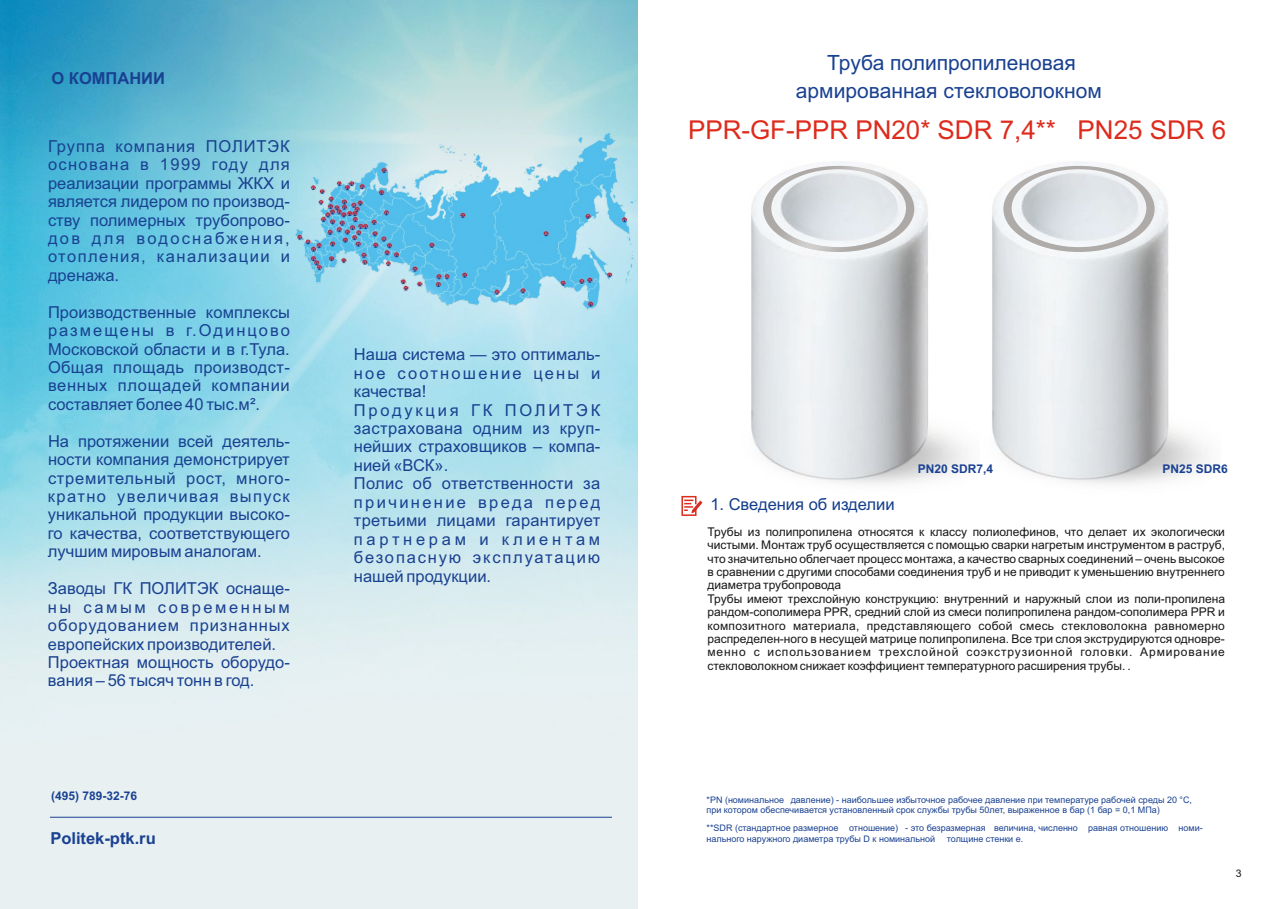
<style>
.page{position:relative;width:1275px;height:909px;background:#fff}
.page>*{position:absolute;margin:0;border:0;box-sizing:border-box;transform-origin:0 0}
.t1{font:25.95px "Arial";color:#dd2b1c}
.t2{font:21px "Arial";color:#194191}
.t3{font:16.5px/18.5px "Arial";letter-spacing:.015em;color:#194191;text-align:justify}
.t4{font:700 16.5px "Arial";color:#194191}
.t5{font:16.5px "Arial";color:#133d8b}
.t6{font:12px/13.4px "Arial";color:#151616}
.t7{font:700 12px "Arial";color:#194191}
.t8{font:10.5px "Arial";color:#151616}
.t9{font:9px/10.5px "Arial";color:#194191}
</style>
<div class="page">
<img style="left:0;top:0;width:638px;height:909px">
<img style="left:751px;top:161px;width:457px;height:324px">
<svg style="left:681px;top:495px;width:22px;height:21px"></svg>
<hr style="left:50px;top:817px;width:562px;height:1px;background:#194191">
<img style="left:763px;top:166px;width:151px;height:86px">
<svg style="left:1003px;top:166px;width:152px;height:86px"></svg>
<img style="left:295px;top:132px;width:342px;height:187px">
<p class="t4" style="left:52px;top:72px;width:115px">О КОМПАНИИ</p>
<p class="t3" style="left:48px;top:138px;width:243px">Группа компания ПОЛИТЭК основана в 1999 году для реализации программы ЖКХ и является лидером по производ&shy;ству полимерных трубопрово&shy;дов для водоснабжения, отопления, канализации и дренажа.</p>
<p class="t3" style="left:48px;top:304px;width:243px">Производственные комплексы размещены в г.Одинцово Московской области и в г.Тула.<br>Общая площадь производст&shy;венных площадей компании составляет более 40 тыс.м².</p>
<p class="t3" style="left:48px;top:433px;width:243px">На протяжении всей деятель&shy;ности компания демонстрирует стремительный рост, много&shy;кратно увеличивая выпуск уникальной продукции высоко&shy;го качества, соответствующего лучшим мировым аналогам.</p>
<p class="t3" style="left:48px;top:581px;width:243px;text-align:left">Заводы ГК ПОЛИТЭК оснаще&shy;ны самым современным оборудованием признанных европейских производителей.<br>Проектная мощность оборудо&shy;вания – 56 тысяч тонн в год.</p>
<p class="t7" style="left:51px;top:791px;width:88px">(495) 789-32-76</p>
<p class="t4" style="left:50px;top:832px;width:107px">Politek-ptk.ru</p>
<p class="t3" style="left:354px;top:347px;width:248px;text-align:left">Наша система — это оптималь&shy;ное соотношение цены и качества!<br>Продукция ГК ПОЛИТЭК застрахована одним из круп&shy;нейших страховщиков – компа&shy;нией «ВСК».<br>Полис об ответственности за причинение вреда перед третьими лицами гарантирует партнерам и клиентам безопасную эксплуатацию нашей продукции.</p>
<p class="t2" style="left:827px;top:55px;width:250px">Труба полипропиленовая</p>
<p class="t2" style="left:796px;top:83px;width:307px">армированная стекловолокном</p>
<h1 class="t1" style="left:688px;top:121px;width:540px">PPR-GF-PPR PN20* SDR 7,4** PN25 SDR 6</h1>
<p class="t5" style="left:710px;top:498px;width:186px">1. Сведения об изделии</p>
<p class="t7" style="left:918px;top:464px;width:77px">PN20 SDR7,4</p>
<p class="t7" style="left:1162px;top:464px;width:67px">PN25 SDR6</p>
<p class="t6" style="left:707px;top:526px;width:519px">Трубы из полипропилена относятся к классу полиолефинов, что делает их экологически чистыми. Монтаж труб осуществляется с помощью сварки нагретым инструментом в раструб, что значительно облегчает процесс монтажа, а качество сварных соединений – очень высокое в сравнении с другими способами соединения труб и не приводит к уменьшению внутреннего диаметра трубопровода<br>Трубы имеют трехслойную конструкцию: внутренний и наружный слои из поли-пропилена рандом-сополимера PPR, средний слой из смеси полипропилена рандом-сополимера PPR и композитного материала, представляющего собой смесь стекловолокна равномерно распределен-ного в несущей матрице полипропилена. Все три слоя экструдируются одновре&shy;менно с использованием трехслойной соэкструзионной головки. Армирование стекловолокном снижает коэффициент температурного расширения трубы. .</p>
<p class="t9" style="left:707px;top:795px;width:487px">*PN (номинальное давление) - наибольшее избыточное рабочее давление при температуре рабочей среды 20 °C, при котором обеспечивается установленный срок службы трубы 50лет, выраженное в бар (1 бар = 0,1 МПа)</p>
<p class="t9" style="left:707px;top:823px;width:498px">**SDR (стандартное размерное отношение) - это безразмерная величина, численно равная отношению номи&shy;нального наружного диаметра трубы D к номинальной</p>
<p class="t9" style="left:947px;top:834px;width:78px">толщине стенки e.</p>
<p class="t8" style="left:1236px;top:870px;width:7px">3</p>
</div>
